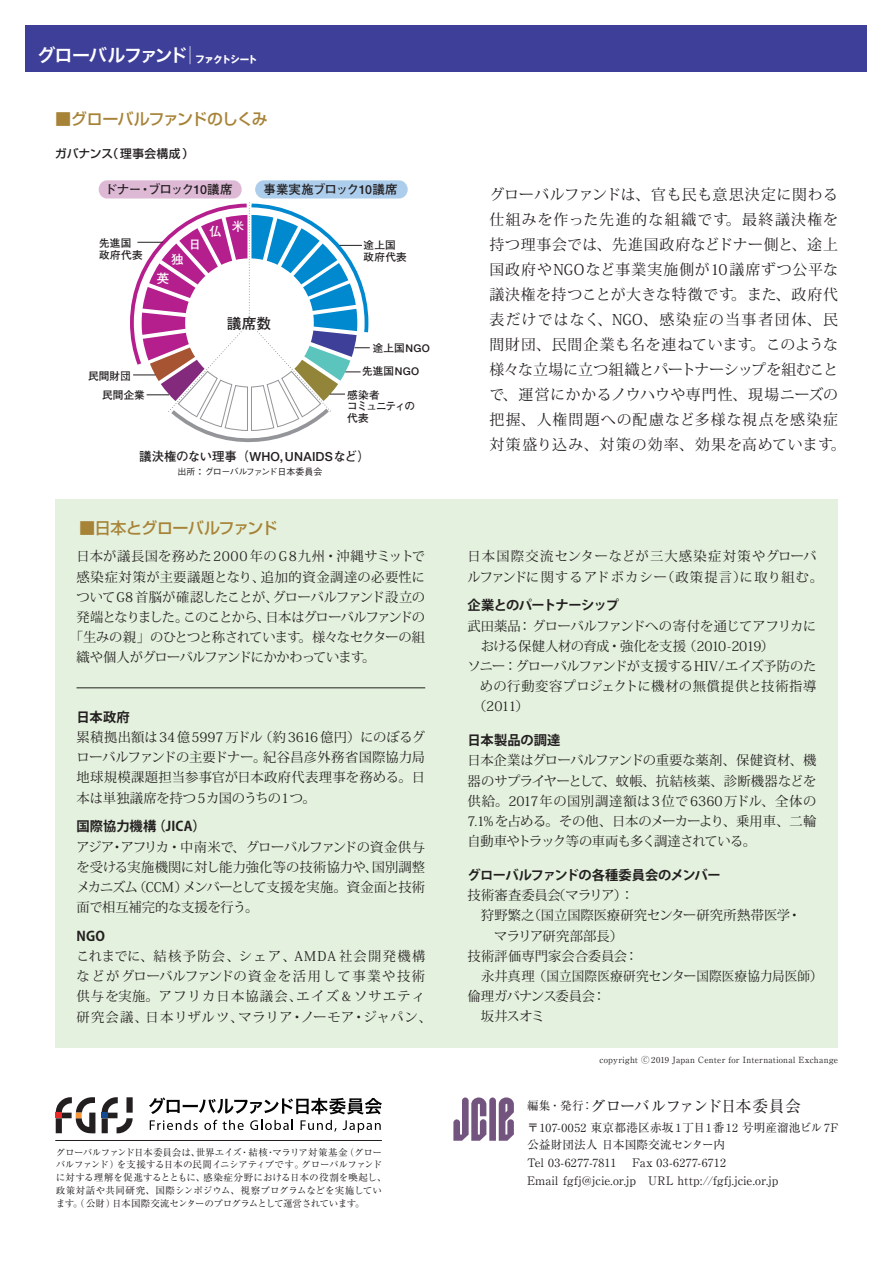
<style>
.page{position:relative;width:893px;height:1263px;background:#fff}
.page>*{position:absolute;margin:0;border:0;box-sizing:border-box;transform-origin:0 0}
.t1{font:18px "Hira Kaku Pro N W6";letter-spacing:-.07em;color:#fff}
.t2{font:500 15.9px "Shin Go";letter-spacing:-.06em;color:#a78337}
.t3{font:15.9px "Ryumin";letter-spacing:-.08em;color:#231f20}
.t4{font:14.85px/25px "Koz Min Pro";letter-spacing:.05em;color:#231f20}
.t5{font:700 14.7px "Futo Go B101";color:#231f20}
.t6{font:13.35px/20.2px "Koz Min Pro";color:#231f20;text-align:justify}
.t7{font:13.35px/20.2px "Koz Min Pro";letter-spacing:.085em;color:#231f20}
.t8{font:13.35px/20.2px "Koz Min Pr 6 N";letter-spacing:-.04em;color:#231f20;text-align:justify}
.t9{font:13.35px "Koz Min Pro";letter-spacing:-.035em;color:#231f20}
.t10{font:13.35px "Koz Min Pro";letter-spacing:.035em;color:#231f20}
.t11{font:13.35px "Koz Min Pro";letter-spacing:-.085em;color:#231f20}
.t12{font:13.35px "Koz Min Pro";letter-spacing:-.025em;color:#231f20}
.t13{font:13.35px "Koz Min Pro";letter-spacing:-.045em;color:#231f20}
.t14{font:700 13.35px "Koz Go Pr 6 N";letter-spacing:-.01em;color:#231f20}
.t15{font:13.35px "Koz Min Pro";letter-spacing:.04em;color:#231f20}
.t16{font:13.35px "Koz Min Pro";letter-spacing:-.05em;color:#231f20}
.t17{font:700 13.35px "Koz Go Pr 6 N";letter-spacing:-.05em;color:#231f20}
.t18{font:700 13.35px "Koz Go Pr 6 N";letter-spacing:-.04em;color:#231f20}
.t19{font:700 12.45px "Futo Go B101";letter-spacing:.01em;color:#231f20}
.t20{font:700 12.45px "Futo Go B101";letter-spacing:-.05em;color:#231f20}
.t21{font:700 12.45px "Futo Go B101";letter-spacing:-.04em;color:#231f20}
.t22{font:700 12.45px "Futo Go B101";color:#fff}
.t23{font:11.7px/17.5px "Ryumin";letter-spacing:.015em;color:#231f20}
.t24{font:500 11.7px "Shin Go";letter-spacing:.015em;color:#231f20}
.t25{font:700 10.65px/11.9px "Futo Go B101";letter-spacing:.015em;color:#231f20}
.t26{font:700 10.65px/11.9px "Futo Go B101";letter-spacing:-.105em;color:#231f20}
.t27{font:9.6px/12.8px "Ryumin";letter-spacing:-.02em;color:#231f20}
.t28{font:500 9px "Gothic BBB";letter-spacing:-.05em;color:#231f20}
.t29{font:8.55px "Ryumin";letter-spacing:.025em;color:#231f20}
.s1{font-family:"Gothic MB101";font-weight:700}
.s2{font-family:"Gothic MB101";font-weight:700;font-size:9.6px}
.s3{font-family:"Koz Min Pro"}
.s4{font-size:11.7px}
</style>
<div class="page">
<div style="left:26px;top:25px;width:841px;height:47px;background:#3e3f99"></div>
<svg style="left:130px;top:202px;width:240px;height:241px"></svg>
<div style="left:99px;top:180px;width:143px;height:18px;background:#deb9d6;border-radius:9px"></div>
<div style="left:255px;top:180px;width:153px;height:18px;background:#accdeb;border-radius:9px"></div>
<div style="left:56px;top:499px;width:782px;height:548px;background:#e4f1de"></div>
<hr style="left:55px;top:1140px;width:327px;height:1px;background:#231f20">
<svg style="left:453px;top:1097px;width:61px;height:44px"></svg>
<svg style="left:102px;top:1097px;width:31px;height:36px"></svg>
<svg style="left:56px;top:1097px;width:39px;height:36px"></svg>
<svg style="left:149px;top:1097px;width:233px;height:17px"></svg>
<svg style="left:150px;top:1120px;width:48px;height:10px"></svg>
<svg style="left:204px;top:1120px;width:13px;height:10px"></svg>
<svg style="left:223px;top:1120px;width:21px;height:10px"></svg>
<svg style="left:250px;top:1120px;width:43px;height:10px"></svg>
<svg style="left:301px;top:1120px;width:36px;height:12px"></svg>
<svg style="left:343px;top:1120px;width:38px;height:13px"></svg>
<hr style="left:77px;top:688px;width:348px;height:1px;background:#231f20">
<h1 class="t1" style="left:38px;top:39px;width:221px">グローバルファンド<span class="s1">｜</span><span class="s2">ファクトシート</span></h1>
<p class="t2" style="left:55px;top:109px;width:214px">■グローバルファンドのしくみ</p>
<p class="t24" style="left:55px;top:146px;width:140px">ガバナンス（理事会構成）</p>
<p class="t20" style="left:105px;top:183px;width:129px">ドナー・ブロック10議席</p>
<p class="t21" style="left:264px;top:183px;width:136px">事業実施ブロック10議席</p>
<p class="t25" style="left:99px;top:237px;width:45px">先進国政府代表</p>
<p class="t22" style="left:171px;top:252px;width:14px">独</p>
<p class="t22" style="left:157px;top:271px;width:14px">英</p>
<p class="t22" style="left:189px;top:237px;width:14px">日</p>
<p class="t22" style="left:209px;top:221px;width:36px">仏 米</p>
<p class="t5" style="left:227px;top:315px;width:46px">議席数</p>
<p class="t25" style="left:363px;top:239px;width:45px">途上国政府代表</p>
<p class="t25" style="left:373px;top:342px;width:59px">途上国NGO</p>
<p class="t25" style="left:362px;top:365px;width:59px">先進国NGO</p>
<p class="t26" style="left:347px;top:389px;width:69px">感染者<br>コミュニティの代表</p>
<p class="t19" style="left:139px;top:449px;width:232px">議決権のない理事（WHO,UNAIDSなど）</p>
<p class="t25" style="left:102px;top:367px;width:44px;line-height:18.8px;text-indent:-14px">民間財団<br>民間企業</p>
<p class="t28" style="left:178px;top:467px;width:146px">出所：グローバルファンド日本委員会</p>
<p class="t2" style="left:79px;top:518px;width:200px">■日本とグローバルファンド</p>
<p class="t10" style="left:77px;top:547px;width:350px">日本が議長国を務めた2000 年の G8九州・沖縄サミットで</p>
<p class="t15" style="left:77px;top:567px;width:350px">感染症対策が主要議題となり、追加的資金調達の必要性に</p>
<p class="t12" style="left:77px;top:587px;width:350px">ついてG8首脳が確認したことが、グローバルファンド設立の</p>
<p class="t11" style="left:77px;top:608px;width:350px">発端となりました。このことから、日本はグローバルファンドの</p>
<p class="t13" style="left:70px;top:628px;width:357px">「生みの親」のひとつと称されています。様々なセクターの組</p>
<p class="t16" style="left:77px;top:648px;width:300px">織や個人がグローバルファンドにかかわっています。</p>
<p class="t14" style="left:77px;top:709px;width:55px">日本政府</p>
<p class="t6" style="left:77px;top:726px;width:350px">累積拠出額は34億5997万ドル（約3616億円）にのぼるグローバルファンドの主要ドナー。紀谷昌彦外務省国際協力局地球規模課題担当参事官が日本政府代表理事を務める。日本は単独議席を持つ5カ国のうちの1つ。</p>
<p class="t14" style="left:77px;top:819px;width:131px">国際協力機構 （JICA）</p>
<p class="t6" style="left:77px;top:836px;width:350px">アジア・アフリカ・中南米で、グローバルファンドの資金供与を受ける実施機関に対し能力強化等の技術協力や、国別調整メカニズム（CCM）メンバーとして支援を実施。資金面と技術面で相互補完的な支援を行う。</p>
<p class="t14" style="left:77px;top:928px;width:30px">NGO</p>
<p class="t7" style="left:77px;top:945px;width:357px">これまでに、結核予防会、シェア、AMDA 社会開発機構などがグローバルファンドの資金を活用して事業や技術供与を実施。アフリカ日本協議会、エイズ &amp; ソサエティ研究会議、日本リザルツ、マラリア・ノーモア・ジャパン、</p>
<p class="t27" style="left:56px;top:1145px;width:333px">グローバルファンド日本委員会は、世界エイズ・結核・マラリア対策基金（グローバルファンド）を支援する日本の民間イニシアティブです。グローバルファンドに対する理解を促進するとともに、感染症分野における日本の役割を喚起し、政策対話や共同研究、国際シンポジウム、視察プログラムなどを実施しています。（公財）日本国際交流センターのプログラムとして運営されています。</p>
<p class="t4" style="left:489px;top:182px;width:358px">グローバルファンドは、官も民も意思決定に関わる仕組みを作った先進的な組織です。最終議決権を持つ理事会では、先進国政府などドナー側と、途上国政府やNGOなど事業実施側が10議席ずつ公平な議決権を持つことが大きな特徴です。また、政府代表だけではなく、NGO、感染症の当事者団体、民間財団、民間企業も名を連ねています。このような様々な立場に立つ組織とパートナーシップを組むことで、運営にかかるノウハウや専門性、現場ニーズの把握、人権問題への配慮など多様な視点を感染症対策盛り込み、対策の効率、効果を高めています。</p>
<p class="t7" style="left:468px;top:546px;width:357px">日本国際交流センターなどが三大感染症対策やグローバルファンドに関するアドボカシー（政策提言）に取り組む。</p>
<p class="t18" style="left:468px;top:598px;width:153px">企業とのパートナーシップ</p>
<p class="t6" style="left:468px;top:615px;width:350px">武田薬品：グローバルファンドへの寄付を通じてアフリカに</p>
<p class="t9" style="left:481px;top:636px;width:295px">おける保健人材の育成・強化を支援 （2010-2019）</p>
<p class="t9" style="left:468px;top:657px;width:350px">ソニー：グローバルファンドが支援するHIV/エイズ予防のた</p>
<p class="t10" style="left:480px;top:677px;width:338px">めの行動変容プロジェクトに機材の無償提供と技術指導</p>
<p class="t6" style="left:473px;top:696px;width:57px">（2011）</p>
<p class="t14" style="left:468px;top:733px;width:94px">日本製品の調達</p>
<p class="t8" style="left:468px;top:751px;width:350px">日本企業はグローバルファンドの重要な薬剤、保健資材、機器のサプライヤーとして、蚊帳、抗結核薬、診断機器などを供給。2017年の国別調達額は3位で6360万ドル、全体の7.1% を占める。その他、日本のメーカーより、乗用車、二輪自動車やトラック等の車両も多く調達されている。</p>
<p class="t17" style="left:468px;top:867px;width:255px">グローバルファンドの各種委員会のメンバー</p>
<p class="t6" style="left:468px;top:885px;width:357px;text-align:left">技術審査委員会（マラリア）：<br>　狩野繁之（国立国際医療研究センター研究所熱帯医学・<br>　　マラリア研究部部長）<br>技術評価専門家会合委員会：<br>　永井真理（国立国際医療研究センター国際医療協力局医師）倫理ガバナンス委員会：<br>　坂井スオミ</p>
<p class="t29" style="left:599px;top:1055px;width:240px">copyright <span class="s3">Ⓒ</span> 2019 Japan Center for International Exchange</p>
<p class="t3" style="left:527px;top:1096px;width:275px"><span class="s4">編集・発行：</span>グローバルファンド日本委員会</p>
<p class="t23" style="left:527px;top:1118px;width:325px">〒107-0052 東京都港区赤坂1丁目1番12 号明産溜池ビル7F　公益財団法人 日本国際交流センター内　<br>Tel 03-6277-7811 　Fax 03-6277-6712　<br>Email fgfj@jcie.or.jp　URL http://fgfj.jcie.or.jp</p>
</div>
